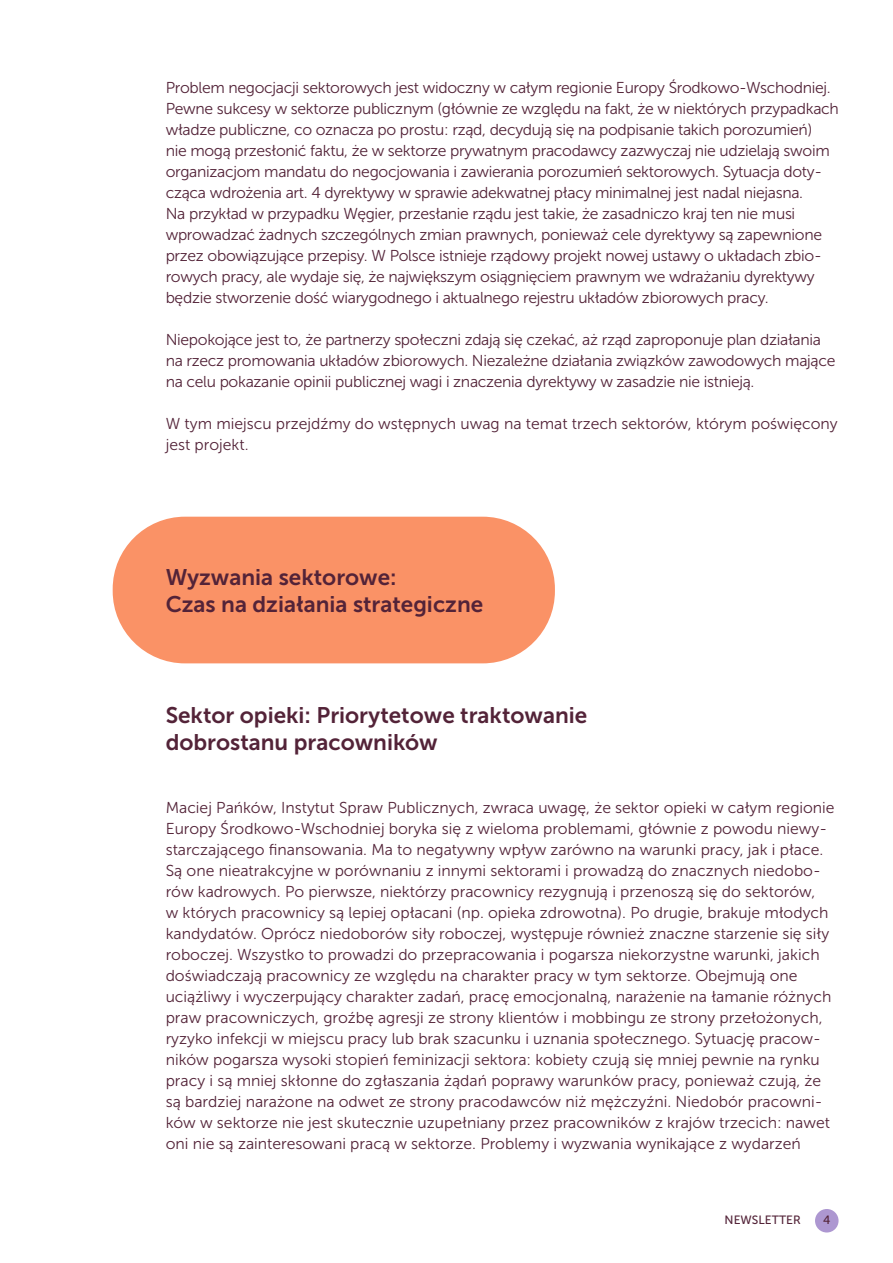
<style>
.page{position:relative;width:893px;height:1263px;background:#fff}
.page>*{position:absolute;margin:0;border:0;box-sizing:border-box;transform-origin:0 0}
.tyt01{font:22.5px "Museo Sans 700";color:#532338}
.tekst_reg{font:15.75px/21px "Museo Sans 300";color:#532338}
.tekst_reg-2{font:15.75px/21px "Museo Sans 300";letter-spacing:-.02em;color:#532338}
.t1{font:12px "Museo Sans 500";color:#532338}
</style>
<div class="page">
<div style="left:113px;top:517px;width:442px;height:146px;background:#fa9266;border-radius:72px"></div>
<div style="left:815px;top:1209px;width:23px;height:23px;background:#ad97d1;border-radius:50%"></div>
<p class="tekst_reg-2" style="left:166px;top:77px;width:675px">Problem negocjacji sektorowych jest widoczny w całym regionie Europy Środkowo-Wschodniej.<br>Pewne sukcesy w sektorze publicznym (głównie ze względu na fakt, że w niektórych przypadkach władze publiczne, co oznacza po prostu: rząd, decydują się na podpisanie takich porozumień)<br>nie mogą przesłonić faktu, że w sektorze prywatnym pracodawcy zazwyczaj nie udzielają swoim organizacjom mandatu do negocjowania i zawierania porozumień sektorowych. Sytuacja doty&shy;cząca wdrożenia art. 4 dyrektywy w sprawie adekwatnej płacy minimalnej jest nadal niejasna.<br>Na przykład w przypadku Węgier, przesłanie rządu jest takie, że zasadniczo kraj ten nie musi wprowadzać żadnych szczególnych zmian prawnych, ponieważ cele dyrektywy są zapewnione przez obowiązujące przepisy. W Polsce istnieje rządowy projekt nowej ustawy o układach zbio&shy;rowych pracy, ale wydaje się, że największym osiągnięciem prawnym we wdrażaniu dyrektywy będzie stworzenie dość wiarygodnego i aktualnego rejestru układów zbiorowych pracy.</p>
<p class="tekst_reg-2" style="left:166px;top:329px;width:671px">Niepokojące jest to, że partnerzy społeczni zdają się czekać, aż rząd zaproponuje plan działania na rzecz promowania układów zbiorowych. Niezależne działania związków zawodowych mające na celu pokazanie opinii publicznej wagi i znaczenia dyrektywy w zasadzie nie istnieją.</p>
<p class="tekst_reg" style="left:166px;top:413px;width:674px">W tym miejscu przejdźmy do wstępnych uwag na temat trzech sektorów, którym poświęcony jest projekt.</p>
<p class="tyt01" style="left:166px;top:564px;width:232px">Wyzwania sektorowe:</p>
<p class="tyt01" style="left:166px;top:591px;width:319px">Czas na działania strategiczne</p>
<p class="tyt01" style="left:166px;top:702px;width:423px">Sektor opieki: Priorytetowe traktowanie</p>
<p class="tyt01" style="left:166px;top:729px;width:274px">dobrostanu pracowników</p>
<p class="tekst_reg" style="left:166px;top:797px;width:670px">Maciej Pańków, Instytut Spraw Publicznych, zwraca uwagę, że sektor opieki w całym regionie Europy Środkowo-Wschodniej boryka się z wieloma problemami, głównie z powodu niewy&shy;starczającego finansowania. Ma to negatywny wpływ zarówno na warunki pracy, jak i płace.<br>Są one nieatrakcyjne w porównaniu z innymi sektorami i prowadzą do znacznych niedobo&shy;rów kadrowych. Po pierwsze, niektórzy pracownicy rezygnują i przenoszą się do sektorów,<br>w których pracownicy są lepiej opłacani (np. opieka zdrowotna). Po drugie, brakuje młodych kandydatów. Oprócz niedoborów siły roboczej, występuje również znaczne starzenie się siły roboczej. Wszystko to prowadzi do przepracowania i pogarsza niekorzystne warunki, jakich doświadczają pracownicy ze względu na charakter pracy w tym sektorze. Obejmują one uciążliwy i wyczerpujący charakter zadań, pracę emocjonalną, narażenie na łamanie różnych praw pracowniczych, groźbę agresji ze strony klientów i mobbingu ze strony przełożonych, ryzyko infekcji w miejscu pracy lub brak szacunku i uznania społecznego. Sytuację pracow&shy;ników pogarsza wysoki stopień feminizacji sektora: kobiety czują się mniej pewnie na rynku pracy i są mniej skłonne do zgłaszania żądań poprawy warunków pracy, ponieważ czują, że są bardziej narażone na odwet ze strony pracodawców niż mężczyźni. Niedobór pracowni&shy;ków w sektorze nie jest skutecznie uzupełniany przez pracowników z krajów trzecich: nawet oni nie są zainteresowani pracą w sektorze. Problemy i wyzwania wynikające z wydarzeń</p>
<p class="t1" style="left:725px;top:1214px;width:78px">NEWSLETTER</p>
<p class="t1" style="left:823px;top:1214px;width:9px">4</p>
</div>
